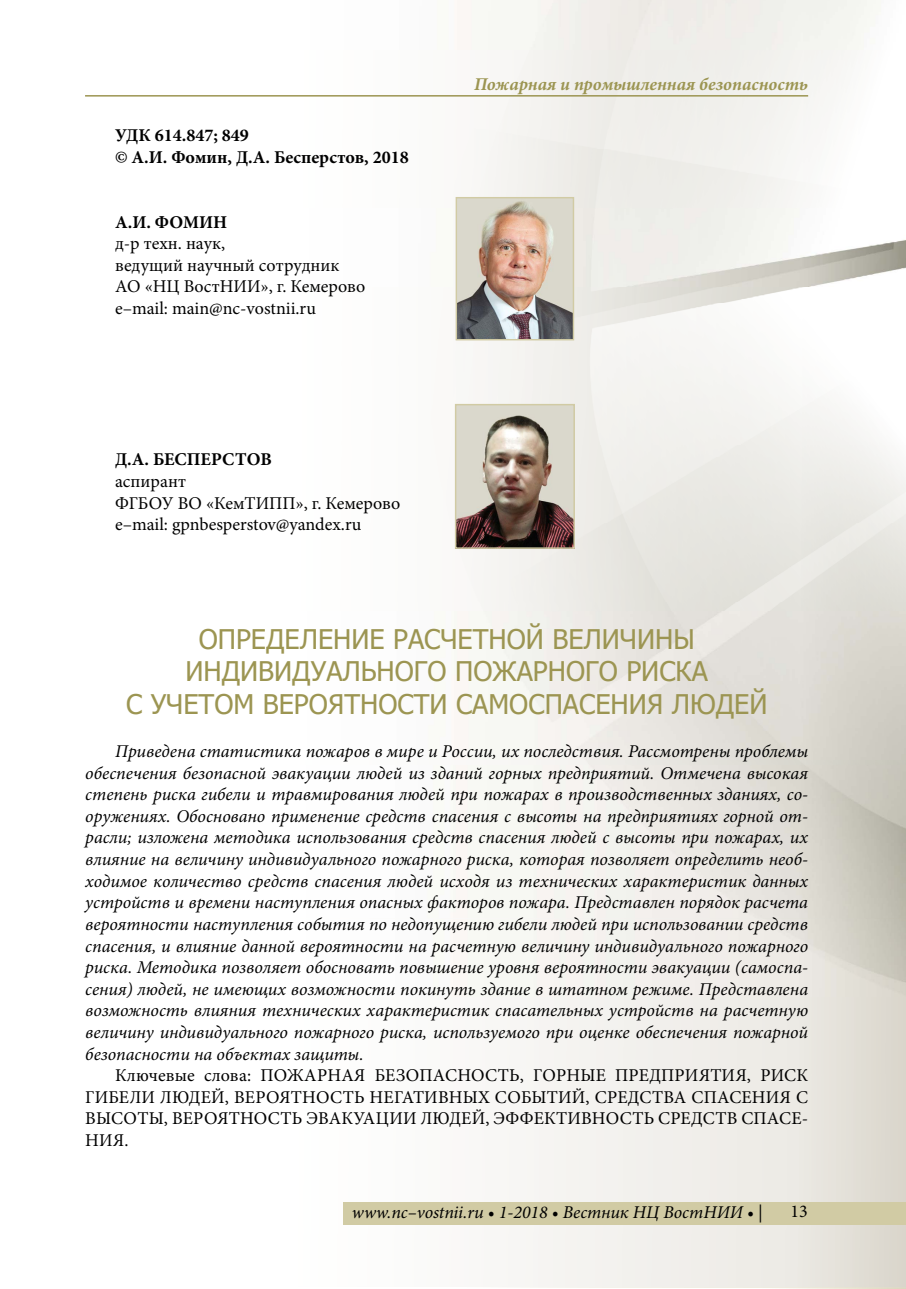
<style>
.page{position:relative;width:906px;height:1289px;background:#fff}
.page>*{position:absolute;margin:0;border:0;box-sizing:border-box;transform-origin:0 0}
.t1{font:27px/32.4px "Tahoma";color:#9c9552;text-align:center}
.t2{font:italic 18px/21.6px "Minion Pro";color:#000;text-align:justify}
.t3{font:18px/21.6px "Minion Pro";color:#000}
.t4{font:700 18px/21.6px "Minion Pro";color:#000}
.t5{font:italic 700 18px "Minion Pro";color:#9c9552}
</style>
<div class="page">
<div style="left:343px;top:1201px;width:563px;height:23px;background:#d1cba4"></div>
<hr style="left:85px;top:95px;width:723px;height:2px;background:#9c9552">
<img style="left:457px;top:199px;width:115px;height:139px">
<div style="left:455px;top:197px;width:119px;height:143px;border:1px solid #d1cba4"></div>
<img style="left:458px;top:407px;width:114px;height:139px">
<div style="left:455px;top:404px;width:120px;height:145px;border:2px solid #d1cba4"></div>
<p class="t4" style="left:115px;top:124px;width:295px">УДК 614.847; 849<br>© А.И. Фомин, Д.А. Бесперстов, 2018</p>
<p class="t4" style="left:115px;top:211px;width:114px">А.И. ФОМИН</p>
<p class="t3" style="left:115px;top:233px;width:252px">д-р техн. наук,<br>ведущий научный сотрудник<br>АО «НЦ ВостНИИ», г. Кемерово e–mail: main@nc-vostnii.ru</p>
<p class="t4" style="left:115px;top:448px;width:158px">Д.А. БЕСПЕРСТОВ</p>
<p class="t3" style="left:115px;top:470px;width:287px">аспирант<br>ФГБОУ ВО «КемТИПП», г. Кемерово e–mail: gpnbesperstov@yandex.ru</p>
<p class="t5" style="left:474px;top:71px;width:335px">Пожарная и промышленная безопасность</p>
<h1 class="t1" style="left:126px;top:624px;width:643px">ОПРЕДЕЛЕНИЕ РАСЧЕТНОЙ ВЕЛИЧИНЫ<br>ИНДИВИДУАЛЬНОГО ПОЖАРНОГО РИСКА<br>С УЧЕТОМ ВЕРОЯТНОСТИ САМОСПАСЕНИЯ ЛЮДЕЙ</h1>
<p class="t2" style="left:85px;top:740px;width:724px;text-indent:30px">Приведена статистика пожаров в мире и России, их последствия. Рассмотрены проблемы обеспечения безопасной эвакуации людей из зданий горных предприятий. Отмечена высокая степень риска гибели и травмирования людей при пожарах в производственных зданиях, со&shy;оружениях. Обосновано применение средств спасения с высоты на предприятиях горной от&shy;расли; изложена методика использования средств спасения людей с высоты при пожарах, их влияние на величину индивидуального пожарного риска, которая позволяет определить необ&shy;ходимое количество средств спасения людей исходя из технических характеристик данных устройств и времени наступления опасных факторов пожара. Представлен порядок расчета вероятности наступления события по недопущению гибели людей при использовании средств спасения, и влияние данной вероятности на расчетную величину индивидуального пожарного риска. Методика позволяет обосновать повышение уровня вероятности эвакуации (самоспа&shy;сения) людей, не имеющих возможности покинуть здание в штатном режиме. Представлена возможность влияния технических характеристик спасательных устройств на расчетную величину индивидуального пожарного риска, используемого при оценке обеспечения пожарной безопасности на объектах защиты.</p>
<p class="t3" style="left:85px;top:1064px;width:724px;text-align:justify;text-indent:30px">Ключевые слова: ПОЖАРНАЯ БЕЗОПАСНОСТЬ, ГОРНЫЕ ПРЕДПРИЯТИЯ, РИСК ГИБЕЛИ ЛЮДЕЙ, ВЕРОЯТНОСТЬ НЕГАТИВНЫХ СОБЫТИЙ, СРЕДСТВА СПАСЕНИЯ С ВЫСОТЫ, ВЕРОЯТНОСТЬ ЭВАКУАЦИИ ЛЮДЕЙ, ЭФФЕКТИВНОСТЬ СРЕДСТВ СПАСЕ-НИЯ.</p>
<p class="t2" style="left:352px;top:1201px;width:412px">www.nc–vostnii.ru • 1-2018 • Вестник НЦ ВостНИИ • |</p>
<p class="t3" style="left:790px;top:1200px;width:19px">13</p>
</div>
